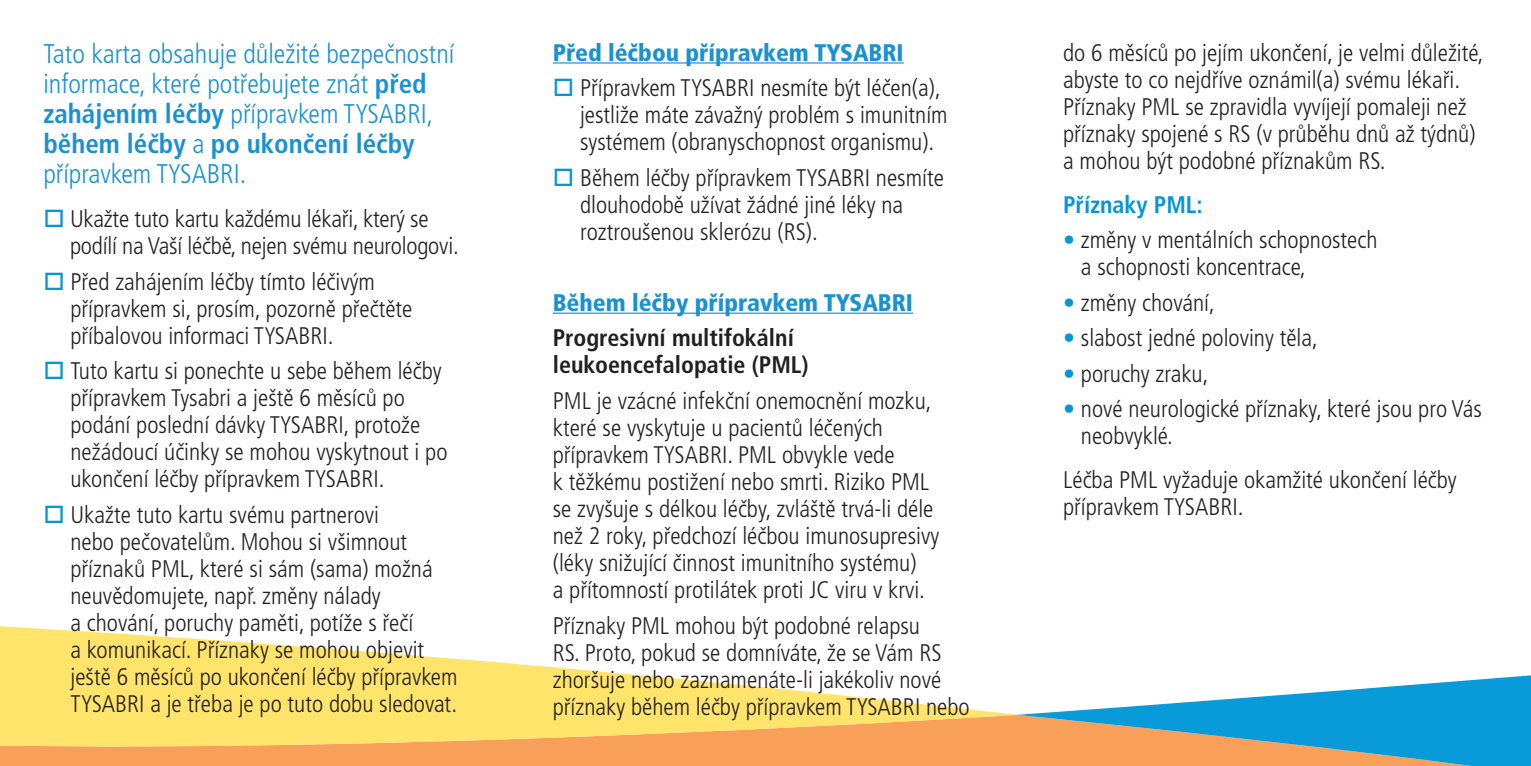
<style>
.page{position:relative;width:1531px;height:766px;background:#fff}
.page>*{position:absolute;margin:0;border:0;box-sizing:border-box;transform-origin:0 0}
.t1{font:300 condensed 27px/30px "Frutiger CE";color:#1a91d1}
.t2{font:300 condensed 24px/27px "Frutiger CE";color:#231f20}
.t3{font:900 condensed 24px "Frutiger CE";color:#1a91d1}
.t4{font:700 condensed 24px/27px "Frutiger CE";color:#231f20}
.t5{font:700 condensed 24px "Frutiger CE";color:#0696d7}
.s1{font-weight:700}
.s2{color:#0696d7}
</style>
<div class="page">
<div style="left:0;top:753px;width:1016px;height:12px;background:#f8a05a"></div>
<svg style="left:0;top:626px;width:1016px;height:127px;fill:#ffe46c"></svg>
<svg style="left:1016px;top:675px;width:515px;height:90px;fill:#089ad9"></svg>
<hr style="left:553px;top:62px;width:351px;height:2px;background:#1a91d1">
<hr style="left:553px;top:312px;width:360px;height:2px;background:#1a91d1">
<p class="t1" style="left:43px;top:39px;width:413px">Tato karta obsahuje důležité bezpečnostní informace, které potřebujete znát <span class="s1">před zahájením léčby</span> přípravkem TYSABRI, <span class="s1">během léčby</span> a <span class="s1">po ukončení léčby </span>přípravkem TYSABRI.</p>
<p class="t2" style="left:70px;top:205px;width:390px;text-indent:-27px"><span class="s2">□</span> Ukažte tuto kartu každému lékaři, který se podílí na Vaší léčbě, nejen svému neurologovi.</p>
<p class="t2" style="left:71px;top:268px;width:343px;text-indent:-27px"><span class="s2">□</span> Před zahájením léčby tímto léčivým přípravkem si, prosím, pozorně přečtěte příbalovou informaci TYSABRI.</p>
<p class="t2" style="left:71px;top:357px;width:378px;text-indent:-27px"><span class="s2">□</span> Tuto kartu si ponechte u sebe během léčby přípravkem Tysabri a ještě 6 měsíců po podání poslední dávky TYSABRI, protože nežádoucí účinky se mohou vyskytnout i po ukončení léčby přípravkem TYSABRI.</p>
<p class="t2" style="left:71px;top:501px;width:388px;text-indent:-27px"><span class="s2">□</span> Ukažte tuto kartu svému partnerovi<br>nebo pečovatelům. Mohou si všimnout příznaků PML, které si sám (sama) možná neuvědomujete, např. změny nálady<br>a chování, poruchy paměti, potíže s řečí<br>a komunikací. Příznaky se mohou objevit ještě 6 měsíců po ukončení léčby přípravkem TYSABRI a je třeba je po tuto dobu sledovat.</p>
<p class="t3" style="left:553px;top:39px;width:352px">Před léčbou přípravkem TYSABRI</p>
<p class="t2" style="left:580px;top:75px;width:369px;text-indent:-27px"><span class="s2">□</span> Přípravkem TYSABRI nesmíte být léčen(a), jestliže máte závažný problém s imunitním systémem (obranyschopnost organismu).</p>
<p class="t2" style="left:580px;top:164px;width:365px;text-indent:-27px"><span class="s2">□</span> Během léčby přípravkem TYSABRI nesmíte dlouhodobě užívat žádné jiné léky na roztroušenou sklerózu (RS).</p>
<p class="t3" style="left:553px;top:289px;width:362px">Během léčby přípravkem TYSABRI</p>
<p class="t4" style="left:553px;top:325px;width:257px">Progresivní multifokální leukoencefalopatie (PML)</p>
<p class="t2" style="left:553px;top:387px;width:388px">PML je vzácné infekční onemocnění mozku, které se vyskytuje u pacientů léčených přípravkem TYSABRI. PML obvykle vede<br>k těžkému postižení nebo smrti. Riziko PML se zvyšuje s délkou léčby, zvláště trvá-li déle než 2 roky, předchozí léčbou imunosupresivy (léky snižující činnost imunitního systému)<br>a přítomností protilátek proti JC viru v krvi.</p>
<p class="t2" style="left:553px;top:612px;width:418px">Příznaky PML mohou být podobné relapsu<br>RS. Proto, pokud se domníváte, že se Vám RS zhoršuje nebo zaznamenáte-li jakékoliv nové příznaky během léčby přípravkem TYSABRI nebo</p>
<p class="t2" style="left:1063px;top:39px;width:422px">do 6 měsíců po jejím ukončení, je velmi důležité, abyste to co nejdříve oznámil(a) svému lékaři.<br>Příznaky PML se zpravidla vyvíjejí pomaleji než příznaky spojené s RS (v průběhu dnů až týdnů) a mohou být podobné příznakům RS.</p>
<p class="t5" style="left:1063px;top:191px;width:141px">Příznaky PML:</p>
<p class="t2" style="left:1081px;top:227px;width:298px;text-indent:-18px"><span class="s2">•</span> změny v mentálních schopnostech a schopnosti koncentrace,</p>
<p class="t2" style="left:1063px;top:289px;width:153px"><span class="s2">•</span> změny chování,</p>
<p class="t2" style="left:1063px;top:324px;width:256px"><span class="s2">•</span> slabost jedné poloviny těla,</p>
<p class="t2" style="left:1063px;top:360px;width:147px"><span class="s2">•</span> poruchy zraku,</p>
<p class="t2" style="left:1081px;top:395px;width:402px;text-indent:-18px"><span class="s2">•</span> nové neurologické příznaky, které jsou pro Vás neobvyklé.</p>
<p class="t2" style="left:1063px;top:467px;width:395px">Léčba PML vyžaduje okamžité ukončení léčby přípravkem TYSABRI.</p>
</div>
